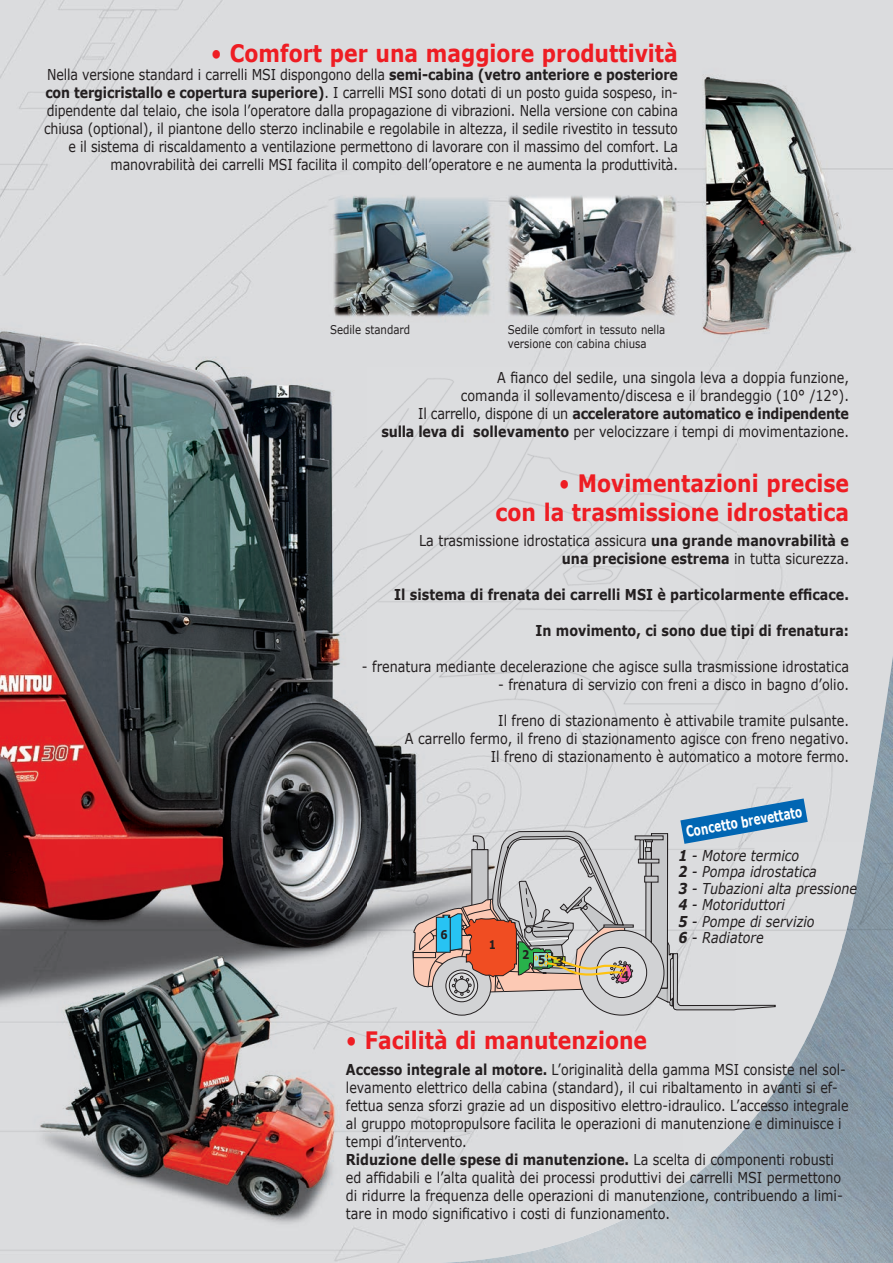
<style>
.page{position:relative;width:893px;height:1263px;background:#fff}
.page>*{position:absolute;margin:0;border:0;box-sizing:border-box;transform-origin:0 0}
.t1{font:700 24px/28.8px "Verdana";color:#ee1d23;text-align:right;scale:.85 1}
.t2{font:15px/18px "Verdana";color:#231f20;scale:.84 1}
.t3{font:15px/18px "Verdana";color:#231f20;text-align:right;scale:.85 1}
.t4{font:italic 15px/16.5px "Verdana";color:#231f20;scale:.85 1}
.t5{font:700 15px "Verdana";color:#231f20;scale:.85 1}
.t6{font:700 15px "Verdana";color:#fff;scale:.7 1}
.t7{font:12px/14.4px "Verdana";color:#231f20;scale:.85 1}
.t8{font:700 12px "Verdana";color:#231f20;scale:.85 1}
.s1{font-weight:400}
.s2{font-weight:700}
</style>
<div class="page">
<img style="left:0;top:0;width:735px;height:1105px">
<img style="left:735px;top:0;width:158px;height:842px">
<div style="left:808px;top:842px;width:34px;height:100px;background:#dcdddf"></div>
<img style="left:0;top:1105px;width:683px;height:158px">
<img style="left:842px;top:655px;width:51px;height:608px">
<img style="left:792px;top:942px;width:51px;height:321px">
<img style="left:742px;top:1062px;width:51px;height:201px">
<img style="left:692px;top:1131px;width:51px;height:132px">
<img style="left:591px;top:1177px;width:101px;height:86px">
<img style="left:441px;top:1233px;width:151px;height:30px">
<svg style="left:432px;top:957px;width:59px;height:58px"></svg>
<svg style="left:413px;top:798px;width:395px;height:212px;background:#c3c2c3"></svg>
<h1 class="t1" style="left:211px;top:39px;width:551px"><span class="s1">•</span> Comfort per una maggiore produttività</h1>
<p class="t2" style="left:44px;top:66px;width:756px;text-align:right">Nella versione standard i carrelli MSI dispongono della <span class="s2">semi-cabina (vetro anteriore e posteriore con tergicristallo e copertura superiore)</span>. I carrelli MSI sono dotati di un posto guida sospeso, in&shy;dipendente dal telaio, che isola l’operatore dalla propagazione di vibrazioni. Nella versione con cabina chiusa (optional), il piantone dello sterzo inclinabile e regolabile in altezza, il sedile rivestito in tessuto e il sistema di riscaldamento a ventilazione permettono di lavorare con il massimo del comfort. La manovrabilità dei carrelli MSI facilita il compito dell’operatore e ne aumenta la produttività.</p>
<p class="t7" style="left:330px;top:322px;width:96px">Sedile standard</p>
<p class="t7" style="left:508px;top:322px;width:187px">Sedile comfort in tessuto nella versione con cabina chiusa</p>
<p class="t3" style="left:381px;top:369px;width:551px">A fianco del sedile, una singola leva a doppia funzione,<br>comanda il sollevamento/discesa e il brandeggio (10° /12°).<br>Il carrello, dispone di un <span class="s2">acceleratore automatico e indipendente<br>sulla leva di sollevamento</span> per velocizzare i tempi di movimentazione.</p>
<h1 class="t1" style="left:495px;top:469px;width:417px"><span class="s1">•</span> Movimentazioni precise<br>con la trasmissione idrostatica</h1>
<p class="t3" style="left:419px;top:532px;width:507px">La trasmissione idrostatica assicura <span class="s2">una grande manovrabilità e una precisione estrema</span> in tutta sicurezza.</p>
<p class="t5" style="left:394px;top:585px;width:536px">Il sistema di frenata dei carrelli MSI è particolarmente efficace.</p>
<p class="t5" style="left:535px;top:621px;width:370px">In movimento, ci sono due tipi di frenatura:</p>
<p class="t3" style="left:362px;top:658px;width:575px">- frenatura mediante decelerazione che agisce sulla trasmissione idrostatica</p>
<p class="t3" style="left:498px;top:676px;width:414px">- frenatura di servizio con freni a disco in bagno d’olio.</p>
<p class="t3" style="left:405px;top:712px;width:524px">Il freno di stazionamento è attivabile tramite pulsante.<br>A carrello fermo, il freno di stazionamento agisce con freno negativo.<br>Il freno di stazionamento è automatico a motore fermo.</p>
<p class="t8" style="left:441px;top:927px;width:10px">6</p>
<p class="t8" style="left:489px;top:936px;width:10px">1</p>
<p class="t8" style="left:522px;top:952px;width:50px">253</p>
<p class="t8" style="left:622px;top:967px;width:10px">4</p>
<p class="t6" style="left:684px;top:822px;width:170px;rotate:-10deg">Concetto brevettato</p>
<p class="t4" style="left:678px;top:847px;width:212px"><span class="s2">1</span> - Motore termico<br><span class="s2">2</span> - Pompa idrostatica<br><span class="s2">3</span> - Tubazioni alta pressione<br><span class="s2">4</span> - Motoriduttori<br><span class="s2">5</span> - Pompe di servizio<br><span class="s2">6</span> - Radiatore</p>
<h1 class="t1" style="left:346px;top:1026px;width:356px"><span class="s1">•</span> Facilità di manutenzione</h1>
<p class="t2" style="left:346px;top:1061px;width:600px"><span class="s2">Accesso integrale al motore.</span> L’originalità della gamma MSI consiste nel sol&shy;levamento elettrico della cabina (standard), il cui ribaltamento in avanti si ef&shy;fettua senza sforzi grazie ad un dispositivo elettro-idraulico. L’accesso integrale al gruppo motopropulsore facilita le operazioni di manutenzione e diminuisce i tempi d’intervento.<br><span class="s2">Riduzione delle spese di manutenzione.</span> La scelta di componenti robusti ed affidabili e l’alta qualità dei processi produttivi dei carrelli MSI permettono di ridurre la frequenza delle operazioni di manutenzione, contribuendo a limi&shy;tare in modo significativo i costi di funzionamento.</p>
</div>
